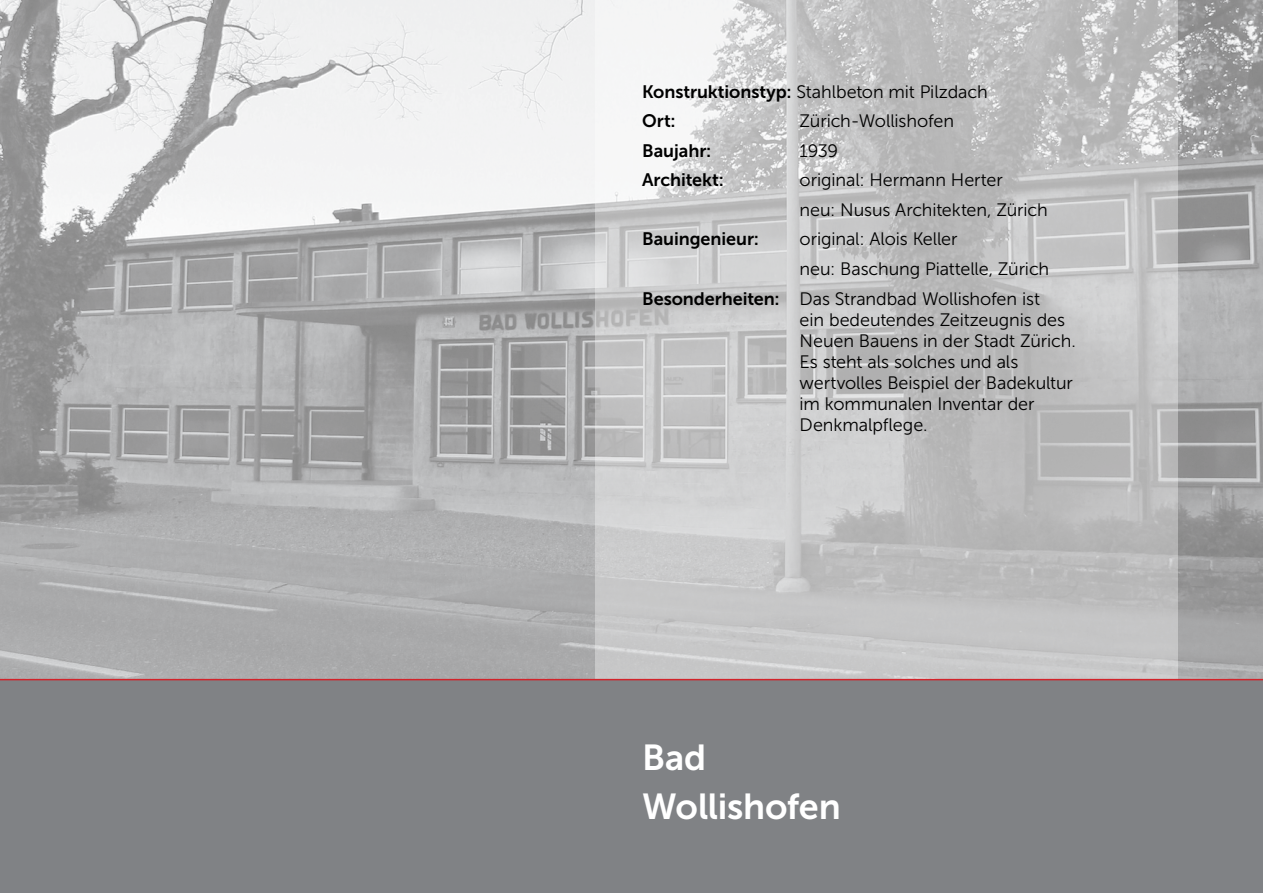
<style>
.page{position:relative;width:1263px;height:893px;background:#fff}
.page>*{position:absolute;margin:0;border:0;box-sizing:border-box;transform-origin:0 0}
.t1{font:36px "Museo Sans 700";letter-spacing:-.005em;color:#fff}
.t2{font:18px/21px "Museo Sans 300";letter-spacing:-.005em;color:#000}
.t3{font:18px "Museo Sans 700";letter-spacing:-.005em;color:#000}
.s1{font-family:"Museo Sans 700"}
</style>
<div class="page">
<div style="left:0;top:680px;width:1263px;height:213px;background:#808285"></div>
<img style="left:0;top:0;width:1263px;height:679px">
<svg style="left:595px;top:0;width:583px;height:679px;background:#c6c6c7"></svg>
<hr style="left:0;top:679px;width:1263px;height:1px;background:#d2232a">
<p class="t2" style="left:642px;top:81px;width:347px"><span class="s1">Konstruktionstyp:</span> Stahlbeton mit Pilzdach</p>
<p class="t3" style="left:642px;top:111px;width:35px">Ort:</p>
<p class="t2" style="left:800px;top:110px;width:156px">Zürich-Wollishofen</p>
<p class="t3" style="left:642px;top:140px;width:71px">Baujahr:</p>
<p class="t2" style="left:800px;top:140px;width:40px">1939</p>
<p class="t3" style="left:642px;top:170px;width:83px">Architekt:</p>
<p class="t2" style="left:800px;top:169px;width:205px">original: Hermann Herter</p>
<p class="t2" style="left:800px;top:199px;width:250px">neu: Nusus Architekten, Zürich</p>
<p class="t3" style="left:642px;top:229px;width:118px">Bauingenieur:</p>
<p class="t2" style="left:800px;top:228px;width:159px">original: Alois Keller</p>
<p class="t2" style="left:800px;top:258px;width:251px">neu: Baschung Piattelle, Zürich</p>
<p class="t2" style="left:800px;top:288px;width:278px;text-indent:-158px"><span class="s1">Besonderheiten:</span> Das Strandbad Wollishofen ist<br>ein bedeutendes Zeitzeugnis des<br>Neuen Bauens in der Stadt Zürich.<br>Es steht als solches und als wertvolles Beispiel der Badekultur im kommunalen Inventar der<br>Denkmalpflege.</p>
<p class="t1" style="left:642px;top:737px;width:66px">Bad</p>
<p class="t1" style="left:642px;top:787px;width:200px">Wollishofen</p>
</div>
